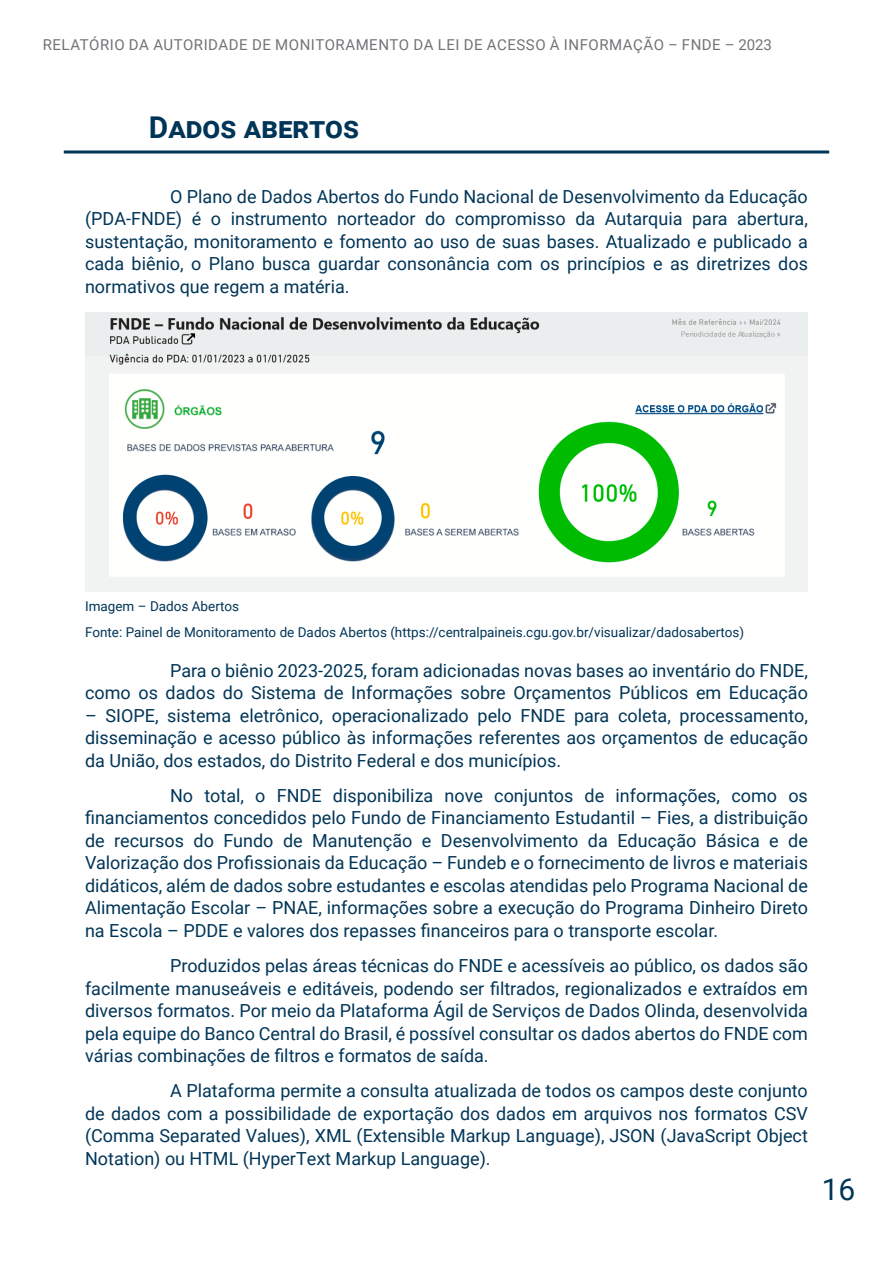
<style>
.page{position:relative;width:893px;height:1263px;background:#fff}
.page>*{position:absolute;margin:0;border:0;box-sizing:border-box;transform-origin:0 0}
.t1{font:700 30px "Roboto";color:#003557}
.t2{font:30px "Roboto";color:#003557}
.t3{font:18px/22.5px "Roboto";color:#003557;text-align:justify}
.t4{font:15px "Roboto";letter-spacing:.035em;color:#737277}
.t5{font:13.5px/26.2px "Roboto";color:#003557}
</style>
<div class="page">
<hr style="left:64px;top:150px;width:765px;height:3px;background:#003557">
<img style="left:85px;top:312px;width:723px;height:279px">
<p class="t4" style="left:43px;top:35px;width:731px">RELATÓRIO DA AUTORIDADE DE MONITORAMENTO DA LEI DE ACESSO À INFORMAÇÃO – FNDE – 2023</p>
<h1 class="t1" style="left:149px;top:106px;width:212px">Dados abertos</h1>
<p class="t3" style="left:85px;top:184px;width:724px;text-indent:85px">O Plano de Dados Abertos do Fundo Nacional de Desenvolvimento da Educação (PDA-FNDE) é o instrumento norteador do compromisso da Autarquia para abertura, sustentação, monitoramento e fomento ao uso de suas bases. Atualizado e publicado a cada biênio, o Plano busca guardar consonância com os princípios e as diretrizes dos normativos que regem a matéria.</p>
<p class="t5" style="left:85px;top:592px;width:661px">Imagem – Dados Abertos<br>Fonte: Painel de Monitoramento de Dados Abertos (https://centralpaineis.cgu.gov.br/visualizar/dadosabertos)</p>
<p class="t3" style="left:85px;top:658px;width:724px;text-align:right">Para o biênio 2023-2025, foram adicionadas novas bases ao inventário do FNDE,<br>como os dados do Sistema de Informações sobre Orçamentos Públicos em Educação</p>
<p class="t3" style="left:85px;top:703px;width:724px">– SIOPE, sistema eletrônico, operacionalizado pelo FNDE para coleta, processamento, disseminação e acesso público às informações referentes aos orçamentos de educação da União, dos estados, do Distrito Federal e dos municípios.</p>
<p class="t3" style="left:85px;top:783px;width:724px;text-indent:85px">No total, o FNDE disponibiliza nove conjuntos de informações, como os financiamentos concedidos pelo Fundo de Financiamento Estudantil – Fies, a distribuição de recursos do Fundo de Manutenção e Desenvolvimento da Educação Básica e de Valorização dos Profissionais da Educação – Fundeb e o fornecimento de livros e materiais didáticos, além de dados sobre estudantes e escolas atendidas pelo Programa Nacional de Alimentação Escolar – PNAE, informações sobre a execução do Programa Dinheiro Direto na Escola – PDDE e valores dos repasses financeiros para o transporte escolar.</p>
<p class="t3" style="left:85px;top:954px;width:724px;text-indent:85px">Produzidos pelas áreas técnicas do FNDE e acessíveis ao público, os dados são facilmente manuseáveis e editáveis, podendo ser filtrados, regionalizados e extraídos em diversos formatos. Por meio da Plataforma Ágil de Serviços de Dados Olinda, desenvolvida pela equipe do Banco Central do Brasil, é possível consultar os dados abertos do FNDE com várias combinações de filtros e formatos de saída.</p>
<p class="t3" style="left:85px;top:1079px;width:724px;text-indent:85px">A Plataforma permite a consulta atualizada de todos os campos deste conjunto de dados com a possibilidade de exportação dos dados em arquivos nos formatos CSV (Comma Separated Values), XML (Extensible Markup Language), JSON (JavaScript Object Notation) ou HTML (HyperText Markup Language).</p>
<h1 class="t2" style="left:822px;top:1168px;width:35px">16</h1>
</div>
